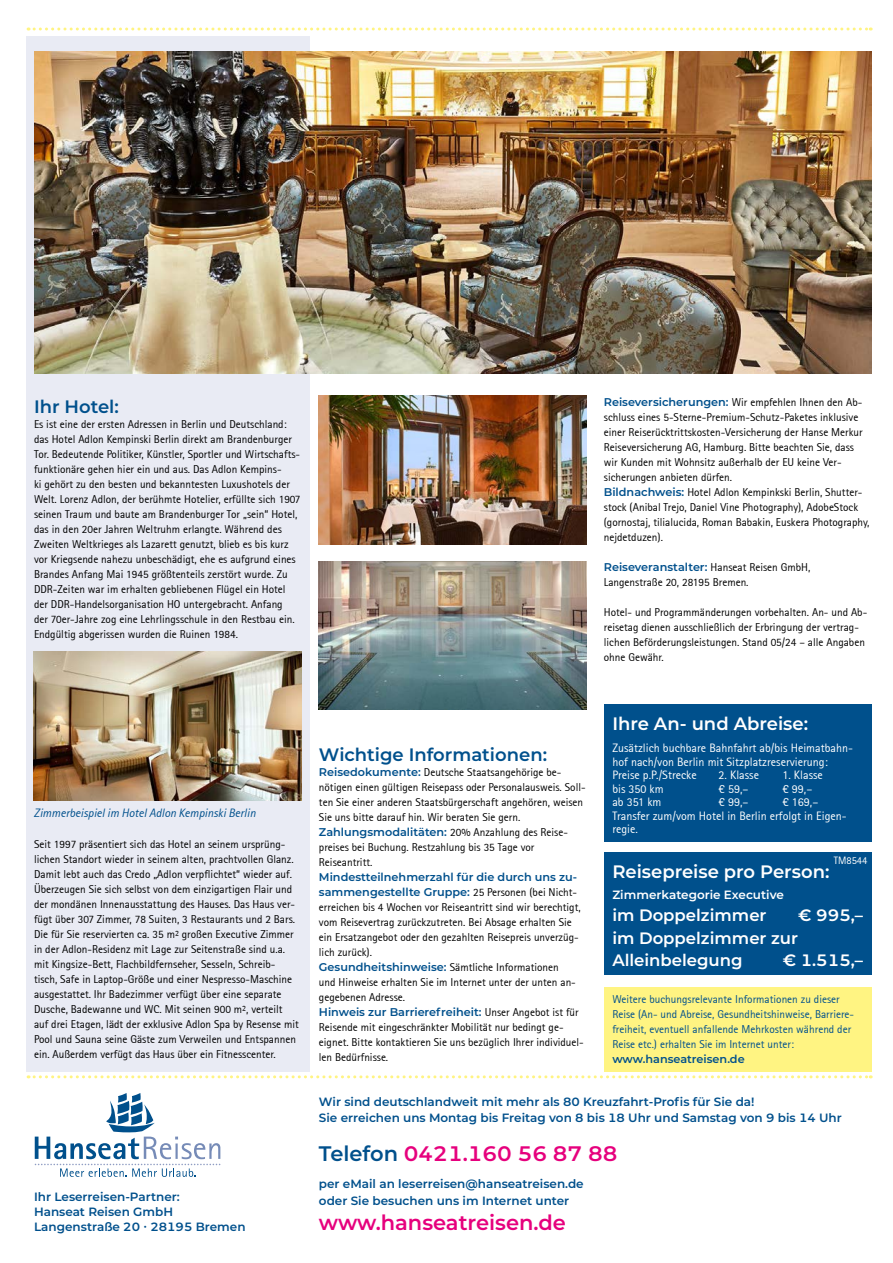
<style>
.page{position:relative;width:893px;height:1263px;background:#fff}
.page>*{position:absolute;margin:0;border:0;box-sizing:border-box;transform-origin:0 0}
.t1{font:600 21px "Montserrat";color:#e6007d}
.t2{font:600 18px "Montserrat";color:#fff}
.t3{font:600 18px "Montserrat";color:#00508c}
.t4{font:600 16.5px/22.5px "Montserrat";color:#fff}
.t5{font:600 12px/15px "Montserrat";color:#00508c}
.t6{font:12px/13.5px "Rotis Sans Serif";color:#fff}
.t7{font:italic 12px "Rotis Sans Serif";color:#00508c}
.t8{font:600 12px "Montserrat";color:#fff}
.t9{font:11.25px/15px "Rotis Sans Serif";color:#000}
.t10{font:600 11.25px/15px "Montserrat";color:#00508c}
.t11{font:11.25px/15px "Rotis Sans Serif";color:#00508c}
.t12{font:10.5px "Rotis Sans Serif";color:#fff}
.s1{font-family:"Montserrat";font-weight:600;color:#00508c}
.s2{font-family:"Rotis Sans Serif";font-weight:400;color:#000}
.s3{color:#00508c}
</style>
<div class="page">
<svg style="left:28px;top:28px;width:843px;height:3px"></svg>
<svg style="left:35px;top:1093px;width:185px;height:84px"></svg>
<svg style="left:28px;top:1075px;width:843px;height:3px"></svg>
<div style="left:604px;top:986px;width:268px;height:85px;background:#fff482"></div>
<div style="left:27px;top:36px;width:283px;height:1035px;background:#e9ebf4"></div>
<img style="left:34px;top:51px;width:838px;height:322px">
<img style="left:34px;top:651px;width:268px;height:149px">
<img style="left:319px;top:395px;width:268px;height:149px">
<img style="left:319px;top:561px;width:268px;height:149px">
<div style="left:604px;top:704px;width:268px;height:138px;background:#00508c"></div>
<div style="left:604px;top:852px;width:268px;height:123px;background:#00508c"></div>
<h2 class="t3" style="left:34px;top:394px;width:86px">Ihr Hotel:</h2>
<p class="t9" style="left:34px;top:416px;width:268px">Es ist eine der ersten Adressen in Berlin und Deutschland: das Hotel Adlon Kempinski Berlin direkt am Brandenburger Tor. Bedeutende Politiker, Künstler, Sportler und Wirtschafts&shy;funktionäre gehen hier ein und aus. Das Adlon Kempins-<br>ki gehört zu den besten und bekanntesten Luxushotels der Welt. Lorenz Adlon, der berühmte Hotelier, erfüllte sich 1907 seinen Traum und baute am Brandenburger Tor „sein“ Hotel, das in den 20er Jahren Weltruhm erlangte. Während des Zweiten Weltkrieges als Lazarett genutzt, blieb es bis kurz vor Kriegsende nahezu unbeschädigt, ehe es aufgrund eines Brandes Anfang Mai 1945 größtenteils zerstört wurde. Zu DDR-Zeiten war im erhalten gebliebenen Flügel ein Hotel der DDR-Handelsorganisation HO untergebracht. Anfang<br>der 70er-Jahre zog eine Lehrlingsschule in den Restbau ein.<br>Endgültig abgerissen wurden die Ruinen 1984.</p>
<p class="t9" style="left:604px;top:395px;width:267px"><span class="s1">Reiseversicherungen:</span> Wir empfehlen Ihnen den Ab&shy;schluss eines 5-Sterne-Premium-Schutz-Paketes inklusive einer Reiserücktrittskosten-Versicherung der Hanse Merkur Reiseversicherung AG, Hamburg. Bitte beachten Sie, dass wir Kunden mit Wohnsitz außerhalb der EU keine Ver&shy;sicherungen anbieten dürfen.<br><span class="s1">Bildnachweis:</span> Hotel Adlon Kempinkski Berlin, Shutter&shy;stock (Anibal Trejo, Daniel Vine Photography), AdobeStock (gornostaj, tilialucida, Roman Babakin, Euskera Photography, nejdetduzen).</p>
<p class="t10" style="left:604px;top:559px;width:208px">Reiseveranstalter: <span class="s2">Hanseat Reisen GmbH,</span></p>
<p class="t9" style="left:604px;top:575px;width:146px">Langenstraße 20, 28195 Bremen.</p>
<p class="t9" style="left:604px;top:605px;width:265px">Hotel- und Programmänderungen vorbehalten. An- und Ab&shy;reisetag dienen ausschließlich der Erbringung der vertrag&shy;lichen Beförderungsleistungen. Stand 05/24 – alle Angaben ohne Gewähr.</p>
<p class="t7" style="left:34px;top:806px;width:223px">Zimmerbeispiel im Hotel Adlon Kempinski Berlin</p>
<p class="t9" style="left:34px;top:836px;width:266px">Seit 1997 präsentiert sich das Hotel an seinem ursprüng&shy;lichen Standort wieder in seinem alten, prachtvollen Glanz.<br>Damit lebt auch das Credo „Adlon verpflichtet“ wieder auf.<br>Überzeugen Sie sich selbst von dem einzigartigen Flair und der mondänen Innenausstattung des Hauses. Das Haus ver&shy;fügt über 307 Zimmer, 78 Suiten, 3 Restaurants und 2 Bars.<br>Die für Sie reservierten ca. 35 m² großen Executive Zimmer in der Adlon-Residenz mit Lage zur Seitenstraße sind u.a. mit Kingsize-Bett, Flachbildfernseher, Sesseln, Schreib&shy;tisch, Safe in Laptop-Größe und einer Nespresso-Maschine ausgestattet. Ihr Badezimmer verfügt über eine separate Dusche, Badewanne und WC. Mit seinen 900 m², verteilt auf drei Etagen, lädt der exklusive Adlon Spa by Resense mit Pool und Sauna seine Gäste zum Verweilen und Entspannen ein. Außerdem verfügt das Haus über ein Fitnesscenter.</p>
<p class="t5" style="left:34px;top:1189px;width:213px">Ihr Leserreisen-Partner:<br>Hanseat Reisen GmbH<br>Langenstraße 20 ∙ 28195 Bremen</p>
<h2 class="t3" style="left:319px;top:742px;width:230px">Wichtige Informationen:</h2>
<p class="t9" style="left:319px;top:765px;width:268px"><span class="s1">Reisedokumente:</span> Deutsche Staatsangehörige be&shy;nötigen einen gültigen Reisepass oder Personalausweis. Soll&shy;ten Sie einer anderen Staatsbürgerschaft angehören, weisen Sie uns bitte darauf hin. Wir beraten Sie gern.<br><span class="s1">Zahlungsmodalitäten:</span> 20% Anzahlung des Reise&shy;preises bei Buchung. Restzahlung bis 35 Tage vor Reiseantritt.</p>
<p class="t10" style="left:319px;top:869px;width:260px">Mindestteilnehmerzahl für die durch uns zu&shy;sammengestellte Gruppe: <span class="s2">25 Personen (bei Nicht-</span></p>
<p class="t9" style="left:319px;top:900px;width:263px">erreichen bis 4 Wochen vor Reiseantritt sind wir berechtigt, vom Reisevertrag zurückzutreten. Bei Absage erhalten Sie ein Ersatzangebot oder den gezahlten Reisepreis unverzüg&shy;lich zurück).<br><span class="s1">Gesundheitshinweise:</span> Sämtliche Informationen<br>und Hinweise erhalten Sie im Internet unter der unten an&shy;gegebenen Adresse.</p>
<p class="t10" style="left:319px;top:1004px;width:261px">Hinweis zur Barrierefreiheit: <span class="s2">Unser Angebot ist für</span></p>
<p class="t9" style="left:319px;top:1020px;width:266px">Reisende mit eingeschränkter Mobilität nur bedingt ge&shy;eignet. Bitte kontaktieren Sie uns bezüglich Ihrer individuel&shy;len Bedürfnisse.</p>
<h2 class="t2" style="left:612px;top:711px;width:197px">Ihre An- und Abreise:</h2>
<p class="t6" style="left:612px;top:741px;width:242px">Zusätzlich buchbare Bahnfahrt ab/bis Heimatbahn&shy;hof nach/von Berlin mit Sitzplatzreservierung:<br>Preise p.P./Strecke</p>
<p class="t6" style="left:719px;top:768px;width:42px">2. Klasse</p>
<p class="t6" style="left:782px;top:768px;width:42px">1. Klasse</p>
<p class="t6" style="left:612px;top:782px;width:53px">bis 350 km</p>
<p class="t6" style="left:719px;top:782px;width:31px">€ 59,–</p>
<p class="t6" style="left:782px;top:782px;width:31px">€ 99,–</p>
<p class="t6" style="left:612px;top:795px;width:51px">ab 351 km</p>
<p class="t6" style="left:719px;top:795px;width:31px">€ 99,–</p>
<p class="t6" style="left:612px;top:795px;width:236px;text-indent:170px">€ 169,–<br>Transfer zum/vom Hotel in Berlin erfolgt in Eigen&shy;regie.</p>
<h2 class="t2" style="left:612px;top:859px;width:219px">Reisepreise pro Person:</h2>
<p class="t8" style="left:612px;top:886px;width:173px">Zimmerkategorie Executive</p>
<h3 class="t4" style="left:612px;top:903px;width:156px">im Doppelzimmer</h3>
<h3 class="t4" style="left:798px;top:903px;width:66px">€ 995,–</h3>
<h3 class="t4" style="left:612px;top:926px;width:187px">im Doppelzimmer zur<br>Alleinbelegung</h3>
<p class="t12" style="left:834px;top:854px;width:35px">TM8544</p>
<h3 class="t4" style="left:783px;top:948px;width:82px">€ 1.515,–</h3>
<p class="t11" style="left:612px;top:991px;width:243px">Weitere buchungsrelevante Informationen zu dieser Reise (An- und Abreise, Gesundheitshinweise, Barriere&shy;freiheit, eventuell anfallende Mehrkosten während der Reise etc.) erhalten Sie im Internet unter:</p>
<p class="t10" style="left:612px;top:1051px;width:134px">www.hanseatreisen.de</p>
<p class="t5" style="left:319px;top:1092px;width:524px;line-height:16.5px">Wir sind deutschlandweit mit mehr als 80 Kreuzfahrt-Profis für Sie da!<br>Sie erreichen uns Montag bis Freitag von 8 bis 18 Uhr und Samstag von 9 bis 14 Uhr</p>
<h1 class="t1" style="left:319px;top:1139px;width:300px"><span class="s3">Telefon</span> 0421.160 56 87 88</h1>
<p class="t5" style="left:319px;top:1175px;width:266px;line-height:16.5px">per eMail an leserreisen@hanseatreisen.de oder Sie besuchen uns im Internet unter</p>
<h1 class="t1" style="left:319px;top:1208px;width:249px">www.hanseatreisen.de</h1>
</div>
